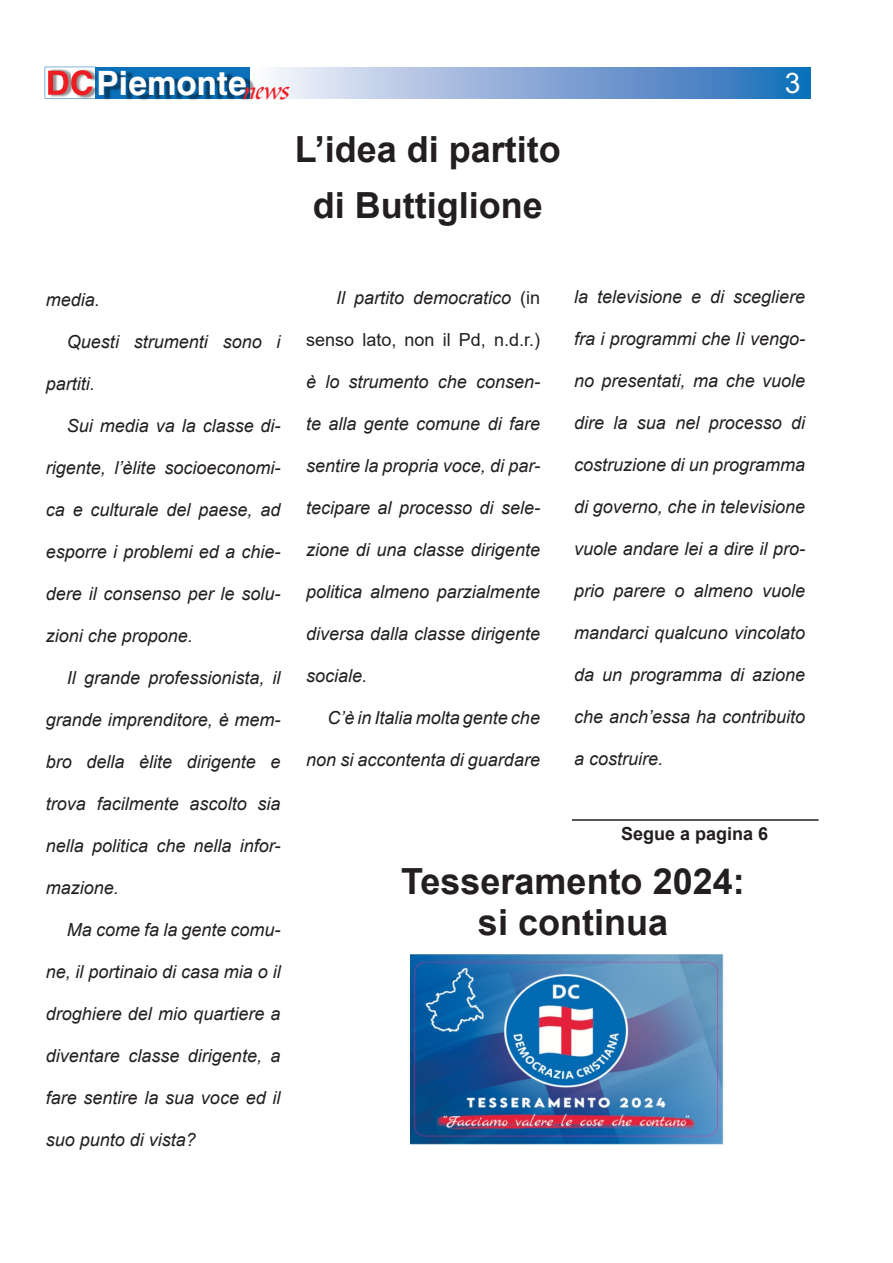
<style>
.page{position:relative;width:893px;height:1263px;background:#fff}
.page>*{position:absolute;margin:0;border:0;box-sizing:border-box;transform-origin:0 0}
.t1{font:700 36px "Arial";color:#231f20}
.t2{font:700 33.6px "Swiss 721 BT";color:#fff}
.t3{font:28.35px "Arial";color:#fff}
.t4{font:italic 18px "Arial";color:#231f20}
.t5{font:18px "Arial";color:#231f20}
.t6{font:700 18px "Arial";color:#231f20}
.s1{font-style:normal}
</style>
<div class="page">
<svg style="left:272px;top:67px;width:539px;height:31px"></svg>
<div style="left:95px;top:67px;width:155px;height:32px;background:#0970b9"></div>
<div style="left:71px;top:69px;width:28px;height:31px;background:#231f20;opacity:.49"></div>
<div style="left:101px;top:71px;width:154px;height:32px;background:#231f20;opacity:.49"></div>
<svg style="left:45px;top:67px;width:51px;height:32px"></svg>
<hr style="left:572px;top:819px;width:247px;height:2px;background:#231f20">
<img style="left:410px;top:954px;width:314px;height:190px">
<h2 class="t2" style="left:97px;top:62px;width:194px">Piemonte<sub>news</sub></h2>
<h3 class="t3" style="left:785px;top:63px;width:17px">3</h3>
<p class="t1" style="left:295px;top:124px;width:268px">L’idea di partito</p>
<p class="t1" style="left:313px;top:180px;width:232px">di Buttiglione</p>
<p class="t4" style="left:46px;top:288px;width:56px">media.</p>
<p class="t4" style="left:67px;top:330px;width:215px">Questi strumenti sono i</p>
<p class="t4" style="left:46px;top:372px;width:51px">partiti.</p>
<p class="t4" style="left:67px;top:414px;width:215px">Sui media va la classe di-</p>
<p class="t4" style="left:46px;top:456px;width:236px">rigente, l’èlite socioeconomi-</p>
<p class="t4" style="left:46px;top:498px;width:236px">ca e culturale del paese, ad</p>
<p class="t4" style="left:46px;top:540px;width:236px">esporre i problemi ed a chie-</p>
<p class="t4" style="left:46px;top:582px;width:236px">dere il consenso per le solu-</p>
<p class="t4" style="left:46px;top:624px;width:149px">zioni che propone.</p>
<p class="t4" style="left:67px;top:666px;width:215px">Il grande professionista, il</p>
<p class="t4" style="left:46px;top:708px;width:236px">grande imprenditore, è mem-</p>
<p class="t4" style="left:46px;top:750px;width:236px">bro della èlite dirigente e</p>
<p class="t4" style="left:46px;top:792px;width:236px">trova facilmente ascolto sia</p>
<p class="t4" style="left:46px;top:834px;width:236px">nella politica che nella infor-</p>
<p class="t4" style="left:46px;top:876px;width:75px">mazione.</p>
<p class="t4" style="left:67px;top:918px;width:215px">Ma come fa la gente comu-</p>
<p class="t4" style="left:46px;top:960px;width:236px">ne, il portinaio di casa mia o il</p>
<p class="t4" style="left:46px;top:1002px;width:236px">droghiere del mio quartiere a</p>
<p class="t4" style="left:46px;top:1044px;width:236px">diventare classe dirigente, a</p>
<p class="t4" style="left:46px;top:1086px;width:236px">fare sentire la sua voce ed il</p>
<p class="t4" style="left:46px;top:1128px;width:152px">suo punto di vista?</p>
<p class="t4" style="left:336px;top:286px;width:205px">Il partito democratico <span class="s1">(in</span></p>
<p class="t5" style="left:306px;top:327px;width:235px">senso lato, non il Pd, n.d.r.)</p>
<p class="t4" style="left:306px;top:370px;width:235px">è lo strumento che consen-</p>
<p class="t4" style="left:306px;top:412px;width:235px">te alla gente comune di fare</p>
<p class="t4" style="left:306px;top:454px;width:235px">sentire la propria voce, di par-</p>
<p class="t4" style="left:306px;top:496px;width:235px">tecipare al processo di sele-</p>
<p class="t4" style="left:306px;top:538px;width:235px">zione di una classe dirigente</p>
<p class="t4" style="left:306px;top:580px;width:235px">politica almeno parzialmente</p>
<p class="t4" style="left:306px;top:622px;width:235px">diversa dalla classe dirigente</p>
<p class="t4" style="left:306px;top:664px;width:63px">sociale.</p>
<p class="t4" style="left:327px;top:706px;width:214px">C’è in Italia molta gente che</p>
<p class="t4" style="left:306px;top:748px;width:235px">non si accontenta di guardare</p>
<p class="t4" style="left:574px;top:285px;width:233px">la televisione e di scegliere</p>
<p class="t4" style="left:574px;top:327px;width:233px">fra i programmi che lì vengo-</p>
<p class="t4" style="left:574px;top:369px;width:233px">no presentati, ma che vuole</p>
<p class="t4" style="left:574px;top:411px;width:233px">dire la sua nel processo di</p>
<p class="t4" style="left:574px;top:453px;width:233px">costruzione di un programma</p>
<p class="t4" style="left:574px;top:495px;width:233px">di governo, che in televisione</p>
<p class="t4" style="left:574px;top:537px;width:233px">vuole andare lei a dire il pro-</p>
<p class="t4" style="left:574px;top:579px;width:233px">prio parere o almeno vuole</p>
<p class="t4" style="left:574px;top:621px;width:233px">mandarci qualcuno vincolato</p>
<p class="t4" style="left:574px;top:663px;width:233px">da un programma di azione</p>
<p class="t4" style="left:574px;top:705px;width:233px">che anch’essa ha contribuito</p>
<p class="t4" style="left:574px;top:747px;width:91px">a costruire.</p>
<p class="t6" style="left:621px;top:821px;width:149px">Segue a pagina 6</p>
<p class="t1" style="left:401px;top:856px;width:345px">Tesseramento 2024:</p>
<p class="t1" style="left:478px;top:897px;width:192px">si continua</p>
</div>
